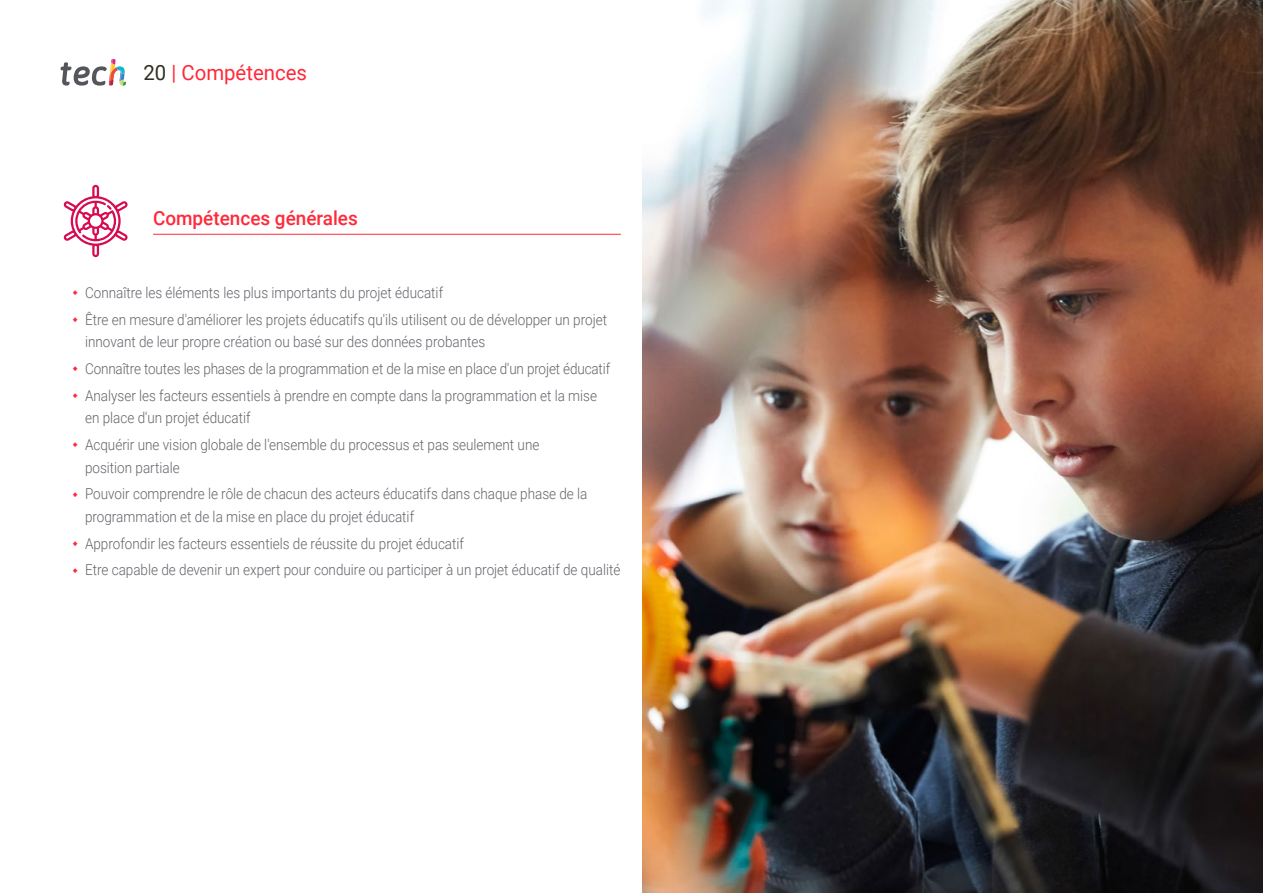
<style>
.page{position:relative;width:1263px;height:893px;background:#fff}
.page>*{position:absolute;margin:0;border:0;box-sizing:border-box;transform-origin:0 0}
.t1{font:21px "Roboto";color:#ff293a}
.t2{font:500 19.5px "Roboto";color:#ff293a}
.t3{font:300 15px/26.7px "Roboto";color:#61646a;scale:.9 1}
.s1{color:#312e20}
</style>
<div class="page">
<hr style="left:153px;top:234px;width:468px;height:1px;background:#ff293a">
<svg style="left:63px;top:185px;width:65px;height:72px"></svg>
<svg style="left:61px;top:59px;width:65px;height:27px"></svg>
<img style="left:642px;top:0;width:621px;height:893px">
<h1 class="t1" style="left:144px;top:57px;width:165px"><span class="s1">20</span> | Compétences</h1>
<h2 class="t2" style="left:153px;top:205px;width:206px">Compétences générales</h2>
<p class="t3" style="left:85px;top:279px;width:581px">Connaître les éléments les plus importants du projet éducatif<br>Être en mesure d'améliorer les projets éducatifs qu'ils utilisent ou de développer un projet</p>
<p class="t3" style="left:85px;top:328px;width:585px">innovant de leur propre création ou basé sur des données probantes<br>Connaître toutes les phases de la programmation et de la mise en place d'un projet éducatif<br>Analyser les facteurs essentiels à prendre en compte dans la programmation et la mise</p>
<p class="t3" style="left:85px;top:404px;width:506px">en place d'un projet éducatif<br>Acquérir une vision globale de l'ensemble du processus et pas seulement une</p>
<p class="t3" style="left:85px;top:453px;width:560px">position partiale<br>Pouvoir comprendre le rôle de chacun des acteurs éducatifs dans chaque phase de la</p>
<p class="t3" style="left:85px;top:503px;width:596px">programmation et de la mise en place du projet éducatif<br>Approfondir les facteurs essentiels de réussite du projet éducatif<br>Etre capable de devenir un expert pour conduire ou participer à un projet éducatif de qualité</p>
</div>
